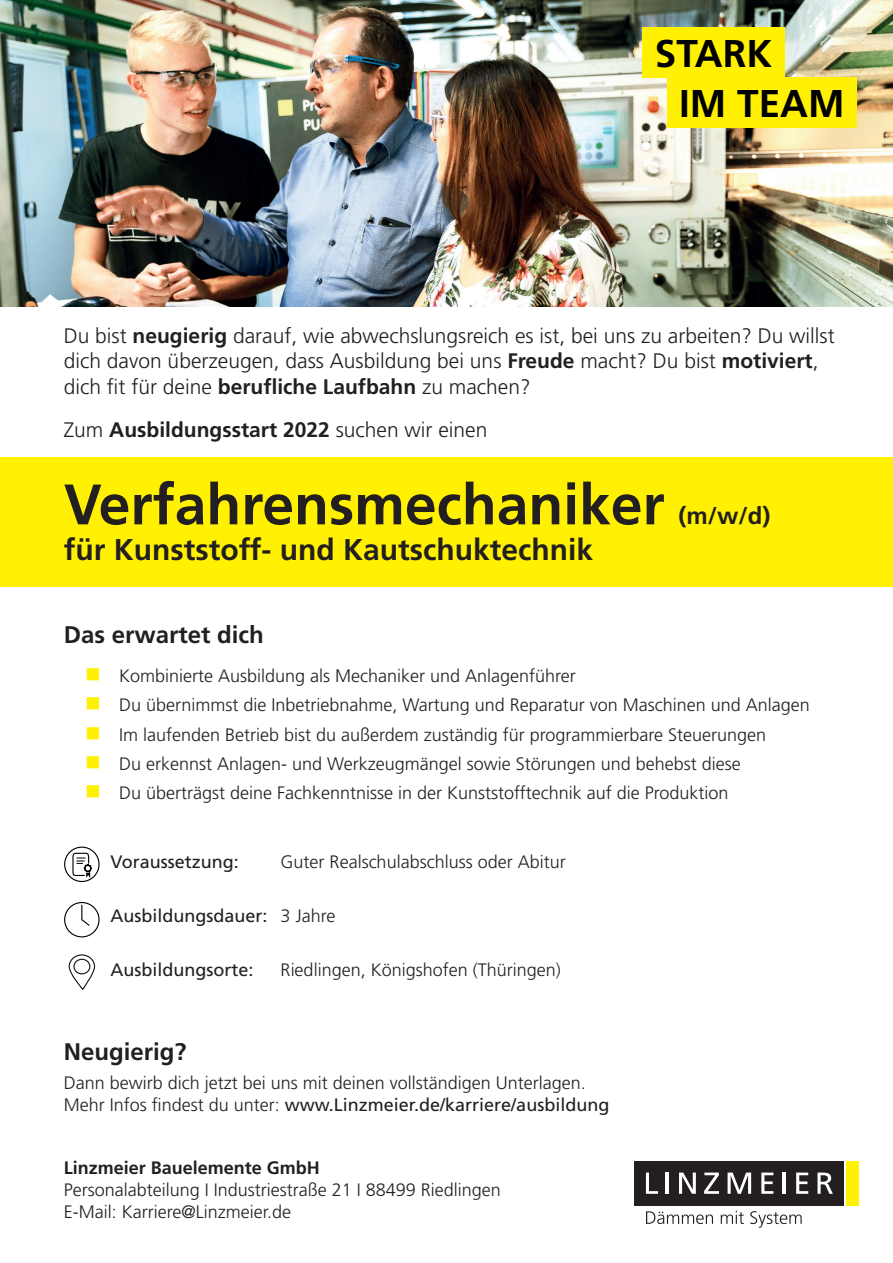
<style>
.page{position:relative;width:893px;height:1263px;background:#fff}
.page>*{position:absolute;margin:0;border:0;box-sizing:border-box;transform-origin:0 0}
.t1{font:700 57px "Frutiger LT";color:#231f20}
.t2{font:700 38.7px/49.7px "Frutiger LT";color:#000001}
.t3{font:700 30px "Frutiger LT";color:#231f20}
.t4{font:700 24px "Frutiger LT";color:#231f20}
.t5{font:300 21px/25.2px "Frutiger LT";color:#231f20}
.t6{font:700 21px "Frutiger LT";color:#231f20}
.t7{font:300 18px/21.6px "Frutiger LT";color:#231f20}
.t8{font:18px "Frutiger LT";color:#231f20}
.t9{font:700 18px "Frutiger LT";color:#231f20}
.s1{font-weight:700}
.s2{font-weight:300}
.s3{color:#fff101}
.s4{font-weight:400}
</style>
<div class="page">
<div style="left:0;top:457px;width:893px;height:130px;background:#fff101"></div>
<img style="left:0;top:0;width:893px;height:306px">
<svg style="left:646px;top:1211px;width:67px;height:13px"></svg>
<svg style="left:721px;top:1211px;width:23px;height:13px"></svg>
<svg style="left:750px;top:1211px;width:52px;height:17px"></svg>
<div style="left:634px;top:1161px;width:209px;height:44px;background:#231f20"></div>
<svg style="left:646px;top:1172px;width:12px;height:22px"></svg>
<hr style="left:666px;top:1172px;width:3px;height:22px;background:#fff">
<svg style="left:679px;top:1172px;width:17px;height:22px"></svg>
<svg style="left:704px;top:1172px;width:15px;height:22px"></svg>
<svg style="left:728px;top:1172px;width:23px;height:22px"></svg>
<svg style="left:761px;top:1172px;width:12px;height:22px"></svg>
<hr style="left:783px;top:1172px;width:3px;height:22px;background:#fff">
<svg style="left:796px;top:1172px;width:12px;height:22px"></svg>
<svg style="left:817px;top:1172px;width:16px;height:22px"></svg>
<div style="left:847px;top:1161px;width:12px;height:44px;background:#fff101"></div>
<div style="left:64px;top:902px;width:36px;height:35px;border:1px solid #000001;border-radius:50%"></div>
<svg style="left:81px;top:904px;width:10px;height:22px"></svg>
<svg style="left:68px;top:954px;width:28px;height:36px"></svg>
<svg style="left:64px;top:846px;width:36px;height:36px"></svg>
<div style="left:642px;top:28px;width:143px;height:50px;background:#fff101"></div>
<div style="left:667px;top:77px;width:189px;height:51px;background:#fff101"></div>
<h2 class="t2" style="left:679px;top:29px;width:167px;text-indent:-24px">STARK<br>IM TEAM</h2>
<p class="t5" style="left:64px;top:324px;width:772px">Du bist <span class="s1">neugierig</span> darauf, wie abwechslungsreich es ist, bei uns zu arbeiten? Du willst dich davon überzeugen, dass Ausbildung bei uns <span class="s1">Freude</span> macht? Du bist <span class="s1">motiviert</span>, dich fit für deine <span class="s1">berufliche Laufbahn</span> zu machen?</p>
<p class="t6" style="left:64px;top:417px;width:425px"><span class="s2">Zum</span> Ausbildungsstart 2022 <span class="s2">suchen wir einen</span></p>
<h1 class="t1" style="left:64px;top:471px;width:602px">Verfahrensmechaniker</h1>
<h3 class="t3" style="left:64px;top:532px;width:531px">für Kunststoff- und Kautschuktechnik</h3>
<h3 class="t4" style="left:678px;top:502px;width:93px">(m/w/d)</h3>
<h3 class="t4" style="left:64px;top:621px;width:202px">Das erwartet dich</h3>
<p class="t7" style="left:85px;top:665px;width:492px"><span class="s3">■</span> Kombinierte Ausbildung als Mechaniker und Anlagenführer</p>
<p class="t7" style="left:85px;top:694px;width:726px"><span class="s3">■</span> Du übernimmst die Inbetriebnahme, Wartung und Reparatur von Maschinen und Anlagen</p>
<p class="t7" style="left:85px;top:724px;width:683px"><span class="s3">■</span> Im laufenden Betrieb bist du außerdem zuständig für programmierbare Steuerungen</p>
<p class="t7" style="left:85px;top:753px;width:657px"><span class="s3">■</span> Du erkennst Anlagen- und Werkzeugmängel sowie Störungen und behebst diese</p>
<p class="t7" style="left:85px;top:783px;width:645px"><span class="s3">■</span> Du überträgst deine Fachkenntnisse in der Kunststofftechnik auf die Produktion</p>
<p class="t8" style="left:111px;top:851px;width:130px">Voraussetzung:</p>
<p class="t7" style="left:281px;top:851px;width:287px">Guter Realschulabschluss oder Abitur</p>
<p class="t8" style="left:111px;top:905px;width:226px">Ausbildungsdauer: <span class="s2">3 Jahre</span></p>
<p class="t8" style="left:111px;top:959px;width:145px">Ausbildungsorte:</p>
<p class="t7" style="left:281px;top:959px;width:282px">Riedlingen, Königshofen (Thüringen)</p>
<h3 class="t4" style="left:64px;top:1037px;width:124px">Neugierig?</h3>
<p class="t7" style="left:64px;top:1072px;width:547px">Dann bewirb dich jetzt bei uns mit deinen vollständigen Unterlagen.<br>Mehr Infos findest du unter: <span class="s4">www.Linzmeier.de/karriere/ausbildung</span></p>
<p class="t9" style="left:64px;top:1157px;width:258px">Linzmeier Bauelemente GmbH</p>
<p class="t7" style="left:64px;top:1179px;width:439px">Personalabteilung I Industriestraße 21 I 88499 Riedlingen<br>E-Mail: Karriere@Linzmeier.de</p>
</div>
